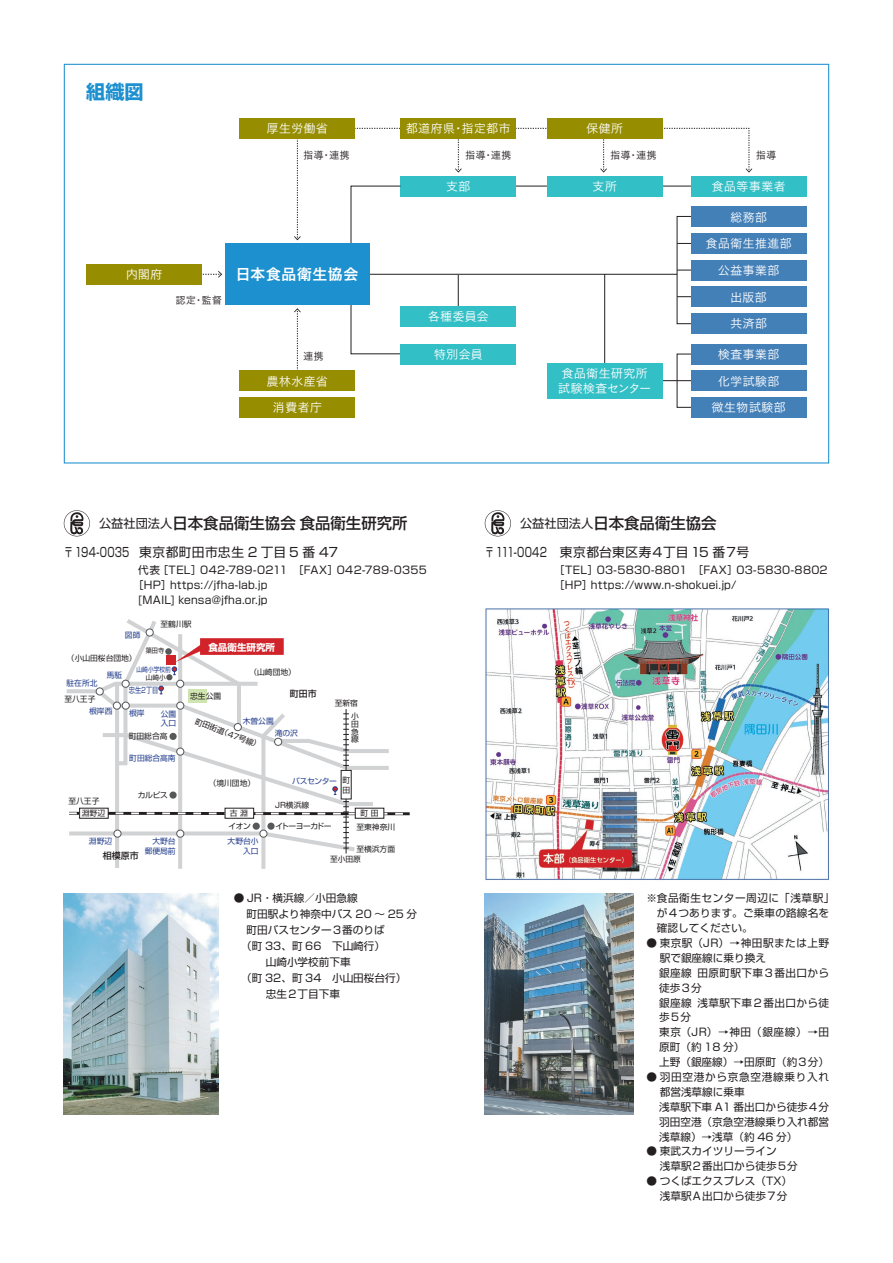
<style>
.page{position:relative;width:893px;height:1263px;background:#fff}
.page>*{position:absolute;margin:0;border:0;box-sizing:border-box;transform-origin:0 0}
.t1{font:700 19.2px "Shin Go Pro";color:#1d90d0}
.t2{font:500 15.45px "Shin Go Pro";color:#231f20}
.t3{font:15.45px "Koburina Go Std W6";color:#fff}
.t4{font:12.75px "Shin Go Pro";letter-spacing:.02em;color:#231f20;scale:.75 1}
.t5{font:12.3px/26.5px "Koburina Go Std W3";color:#fff;text-align:center}
.t6{font:10.65px/14.9px "Shin Go Pro";color:#231f20}
.t7{font:10.65px/14.9px "Shin Go Pro";letter-spacing:.035em;color:#231f20}
.t8{font:10.65px/14.9px "Shin Go Pro";letter-spacing:.025em;color:#231f20}
.t9{font:10.65px "Shin Go Pro";letter-spacing:.03em;color:#231f20}
.t10{font:10.65px "Shin Go Pro";letter-spacing:.02em;color:#231f20}
.t11{font:10.35px "Koburina Go Std W3";color:#231f20}
.t12{font:700 9.6px "Shin Go Pro";color:#fff}
.t13{font:500 9px "Shin Go Pro";color:#231f20}
.t14{font:7.8px/7.8px "Shin Go Pro";color:#231f20}
.t15{font:7.8px/9.3px "Shin Go Pro";color:#253f8e;text-align:right}
.t16{font:7.8px "Shin Go Pro";letter-spacing:-.065em;color:#231f20}
.t17{font:7.8px "Shin Go Pro";color:#253f8e;scale:.8 1}
.t18{font:6.75px "Shin Go Pro";color:#253f8e;scale:.85 1}
.t19{font:6.75px "Shin Go Pro";color:#231f20;scale:.92 1}
.t20{font:6.75px "Shin Go Pro";color:#231f20}
.s1{font-weight:400;font-size:12.15px}
</style>
<div class="page">
<img style="left:485px;top:893px;width:149px;height:221px">
<svg style="left:66px;top:619px;width:344px;height:250px"></svg>
<img style="left:485px;top:608px;width:345px;height:272px">
<img style="left:64px;top:893px;width:155px;height:221px">
<svg style="left:294px;top:308px;width:7px;height:62px"></svg>
<svg style="left:294px;top:139px;width:7px;height:101px"></svg>
<svg style="left:355px;top:127px;width:397px;height:46px"></svg>
<div style="left:400px;top:118px;width:116px;height:21px;background:#968d00"></div>
<div style="left:547px;top:118px;width:115px;height:21px;background:#968d00"></div>
<div style="left:240px;top:118px;width:115px;height:21px;background:#968d00"></div>
<hr style="left:662px;top:186px;width:31px;height:1px;background:#231f20">
<div style="left:691px;top:176px;width:115px;height:20px;background:#32bfc6"></div>
<hr style="left:516px;top:186px;width:31px;height:1px;background:#231f20">
<div style="left:547px;top:176px;width:115px;height:20px;background:#32bfc6"></div>
<div style="left:400px;top:176px;width:116px;height:20px;background:#32bfc6"></div>
<svg style="left:202px;top:271px;width:20px;height:7px"></svg>
<div style="left:240px;top:370px;width:115px;height:21px;background:#968d00"></div>
<div style="left:240px;top:397px;width:115px;height:21px;background:#968d00"></div>
<hr style="left:363px;top:274px;width:314px;height:1px;background:#231f20">
<div style="left:87px;top:264px;width:115px;height:21px;background:#968d00"></div>
<div style="left:225px;top:243px;width:145px;height:62px;background:#1d90d0"></div>
<div style="left:400px;top:344px;width:116px;height:20px;background:#32bfc6"></div>
<svg style="left:677px;top:243px;width:14px;height:1px"></svg>
<svg style="left:677px;top:270px;width:14px;height:1px"></svg>
<svg style="left:677px;top:296px;width:14px;height:1px"></svg>
<div style="left:691px;top:233px;width:115px;height:21px;background:#4480b8"></div>
<div style="left:691px;top:207px;width:115px;height:20px;background:#4480b8"></div>
<div style="left:691px;top:260px;width:115px;height:20px;background:#4480b8"></div>
<div style="left:691px;top:286px;width:115px;height:21px;background:#4480b8"></div>
<div style="left:691px;top:313px;width:115px;height:21px;background:#4480b8"></div>
<hr style="left:604px;top:274px;width:1px;height:106px;background:#231f20">
<hr style="left:458px;top:275px;width:1px;height:35px;background:#231f20">
<hr style="left:662px;top:380px;width:30px;height:1px;background:#231f20">
<div style="left:547px;top:363px;width:115px;height:36px;background:#32bfc6"></div>
<div style="left:400px;top:306px;width:116px;height:21px;background:#32bfc6"></div>
<div style="left:691px;top:370px;width:115px;height:21px;background:#4480b8"></div>
<div style="left:691px;top:397px;width:115px;height:21px;background:#4480b8"></div>
<div style="left:691px;top:344px;width:115px;height:20px;background:#4480b8"></div>
<svg style="left:64px;top:510px;width:26px;height:26px"></svg>
<svg style="left:485px;top:510px;width:26px;height:26px"></svg>
<h1 class="t1" style="left:86px;top:76px;width:59px">組織図</h1>
<p class="t5" style="left:266px;top:115px;width:63px">厚生労働省</p>
<p class="t5" style="left:406px;top:115px;width:107px">都道府県・指定都市</p>
<p class="t5" style="left:586px;top:115px;width:39px">保健所</p>
<p class="t11" style="left:303px;top:147px;width:48px">指導・連携</p>
<p class="t11" style="left:465px;top:147px;width:48px">指導・連携</p>
<p class="t11" style="left:610px;top:147px;width:48px">指導・連携</p>
<p class="t11" style="left:756px;top:147px;width:22px">指導</p>
<p class="t5" style="left:446px;top:173px;width:26px">支部</p>
<p class="t5" style="left:592px;top:173px;width:26px">支所</p>
<p class="t5" style="left:712px;top:173px;width:76px">食品等事業者</p>
<p class="t5" style="left:730px;top:204px;width:39px">総務部</p>
<p class="t5" style="left:705px;top:230px;width:88px">食品衛生推進部</p>
<p class="t5" style="left:126px;top:261px;width:38px">内閣府</p>
<h2 class="t3" style="left:236px;top:262px;width:125px">日本食品衛生協会</h2>
<p class="t11" style="left:176px;top:292px;width:48px">認定・監督</p>
<p class="t5" style="left:428px;top:303px;width:63px">各種委員会</p>
<p class="t5" style="left:718px;top:257px;width:63px">公益事業部出版部<br>共済部</p>
<p class="t11" style="left:303px;top:348px;width:22px">連携</p>
<p class="t5" style="left:434px;top:341px;width:51px">特別会員</p>
<p class="t5" style="left:718px;top:341px;width:63px">検査事業部</p>
<p class="t5" style="left:266px;top:367px;width:63px">農林水産省消費者庁</p>
<p class="t5" style="left:558px;top:366px;width:95px;line-height:14.9px;text-align:left">食品衛生研究所試験検査センター</p>
<p class="t5" style="left:712px;top:367px;width:76px">化学試験部微生物試験部</p>
<h2 class="t2" style="left:99px;top:511px;width:310px"><span class="s1">公益社団法人</span>日本食品衛生協会 食品衛生研究所</h2>
<h2 class="t2" style="left:520px;top:511px;width:198px"><span class="s1">公益社団法人</span>日本食品衛生協会</h2>
<p class="t4" style="left:64px;top:541px;width:367px">〒194-0035　東京都町田市忠生 2 丁目 5 番 47</p>
<p class="t9" style="left:138px;top:561px;width:290px">代表［TEL］042-789-0211　［FAX］042-789-0355</p>
<p class="t6" style="left:133px;top:576px;width:136px">［HP］https://jfha-lab.jp</p>
<p class="t10" style="left:138px;top:591px;width:131px">[MAIL] kensa@jfha.or.jp</p>
<p class="t15" style="left:125px;top:629px;width:17px">図師</p>
<p class="t14" style="left:161px;top:619px;width:32px">至鶴川駅</p>
<p class="t12" style="left:208px;top:640px;width:68px">食品衛生研究所</p>
<p class="t19" style="left:146px;top:645px;width:22px">簗田寺</p>
<p class="t20" style="left:146px;top:671px;width:22px">山崎小</p>
<p class="t14" style="left:67px;top:653px;width:71px">（小山田桜台団地）</p>
<p class="t18" style="left:137px;top:664px;width:42px">山崎小学校前</p>
<p class="t17" style="left:129px;top:684px;width:38px">忠生２丁目</p>
<p class="t14" style="left:249px;top:667px;width:48px">（山崎団地）</p>
<p class="t15" style="left:107px;top:669px;width:17px">馬駈</p>
<p class="t15" style="left:67px;top:677px;width:32px">駐在所北</p>
<p class="t15" style="left:89px;top:706px;width:25px">根岸西</p>
<p class="t13" style="left:290px;top:686px;width:28px">町田市</p>
<p class="t14" style="left:190px;top:691px;width:32px">忠生公園</p>
<p class="t14" style="left:64px;top:695px;width:32px">至八王子</p>
<p class="t15" style="left:129px;top:708px;width:17px">根岸</p>
<p class="t15" style="left:161px;top:708px;width:17px;text-align:left">公園入口</p>
<p class="t15" style="left:243px;top:715px;width:32px">木曽公園</p>
<p class="t14" style="left:197px;top:716px;width:71px;rotate:21deg">町田街道（４７号線）</p>
<p class="t15" style="left:275px;top:727px;width:25px">滝の沢</p>
<p class="t14" style="left:129px;top:731px;width:40px">町田総合高</p>
<p class="t15" style="left:129px;top:752px;width:48px">町田総合高南</p>
<p class="t14" style="left:335px;top:698px;width:25px">至新宿</p>
<p class="t14" style="left:351px;top:711px;width:9px;text-align:justify">小田急線</p>
<p class="t14" style="left:343px;top:773px;width:9px;line-height:10.4px">町田</p>
<p class="t15" style="left:292px;top:776px;width:46px">バスセンター</p>
<p class="t14" style="left:209px;top:778px;width:48px">（境川団地）</p>
<p class="t14" style="left:138px;top:790px;width:31px">カルピス</p>
<p class="t14" style="left:68px;top:796px;width:32px">至八王子</p>
<p class="t14" style="left:275px;top:800px;width:36px">JR横浜線</p>
<p class="t14" style="left:82px;top:808px;width:25px">淵野辺</p>
<p class="t14" style="left:230px;top:808px;width:20px">古 淵</p>
<p class="t14" style="left:360px;top:808px;width:20px">町 田</p>
<p class="t14" style="left:229px;top:821px;width:24px">イオン</p>
<p class="t16" style="left:275px;top:819px;width:58px">イトーヨーカドー</p>
<p class="t14" style="left:356px;top:822px;width:40px">至東神奈川</p>
<p class="t15" style="left:145px;top:836px;width:32px">大野台郵便局前</p>
<p class="t15" style="left:228px;top:836px;width:32px">大野台小入口</p>
<p class="t15" style="left:89px;top:836px;width:25px">淵野辺</p>
<p class="t13" style="left:103px;top:849px;width:37px">相模原市</p>
<p class="t14" style="left:356px;top:844px;width:40px">至横浜方面</p>
<p class="t14" style="left:330px;top:854px;width:32px">至小田原</p>
<p class="t6" style="left:234px;top:890px;width:125px">● JR・横浜線／小田急線</p>
<p class="t6" style="left:247px;top:905px;width:172px">町田駅より神奈中バス 20 ～ 25 分</p>
<p class="t6" style="left:247px;top:921px;width:140px">町田バスセンター３番のりば</p>
<p class="t6" style="left:241px;top:937px;width:145px">（町 33、町 66　下山崎行）</p>
<p class="t6" style="left:266px;top:953px;width:87px">山崎小学校前下車</p>
<p class="t6" style="left:241px;top:969px;width:167px">（町 32、町 34　小山田桜台行）</p>
<p class="t6" style="left:266px;top:985px;width:76px">忠生２丁目下車</p>
<p class="t4" style="left:485px;top:541px;width:354px">〒111-0042　東京都台東区寿４丁目 15 番７号</p>
<p class="t8" style="left:554px;top:561px;width:275px">［TEL］03-5830-8801　［FAX］03-5830-8802［HP］https://www.n-shokuei.jp/</p>
<p class="t6" style="left:657px;top:890px;width:179px;text-indent:-11px">※食品衛生センター周辺に「浅草駅」が４つあります。ご乗車の路線名を確認してください。</p>
<p class="t7" style="left:659px;top:934px;width:172px;text-indent:-13px">● 東京駅（JR）→神田駅または上野駅で銀座線に乗り換え<br>銀座線 田原町駅下車３番出口から徒歩３分<br>銀座線 浅草駅下車２番出口から徒歩５分<br>東京（JR）→神田（銀座線）→田原町（約 18 分）<br>上野（銀座線）→田原町（約３分）</p>
<p class="t6" style="left:659px;top:1068px;width:172px;text-indent:-13px">● 羽田空港から京急空港線乗り入れ都営浅草線に乗車<br>浅草駅下車 A1 番出口から徒歩４分羽田空港（京急空港線乗り入れ都営浅草線）→浅草（約 46 分）</p>
<p class="t6" style="left:660px;top:1143px;width:140px;text-indent:-13px">● 東武スカイツリーライン<br>浅草駅２番出口から徒歩５分</p>
<p class="t6" style="left:660px;top:1172px;width:134px;text-indent:-13px">● つくばエクスプレス（TX）浅草駅Ａ出口から徒歩７分</p>
</div>
